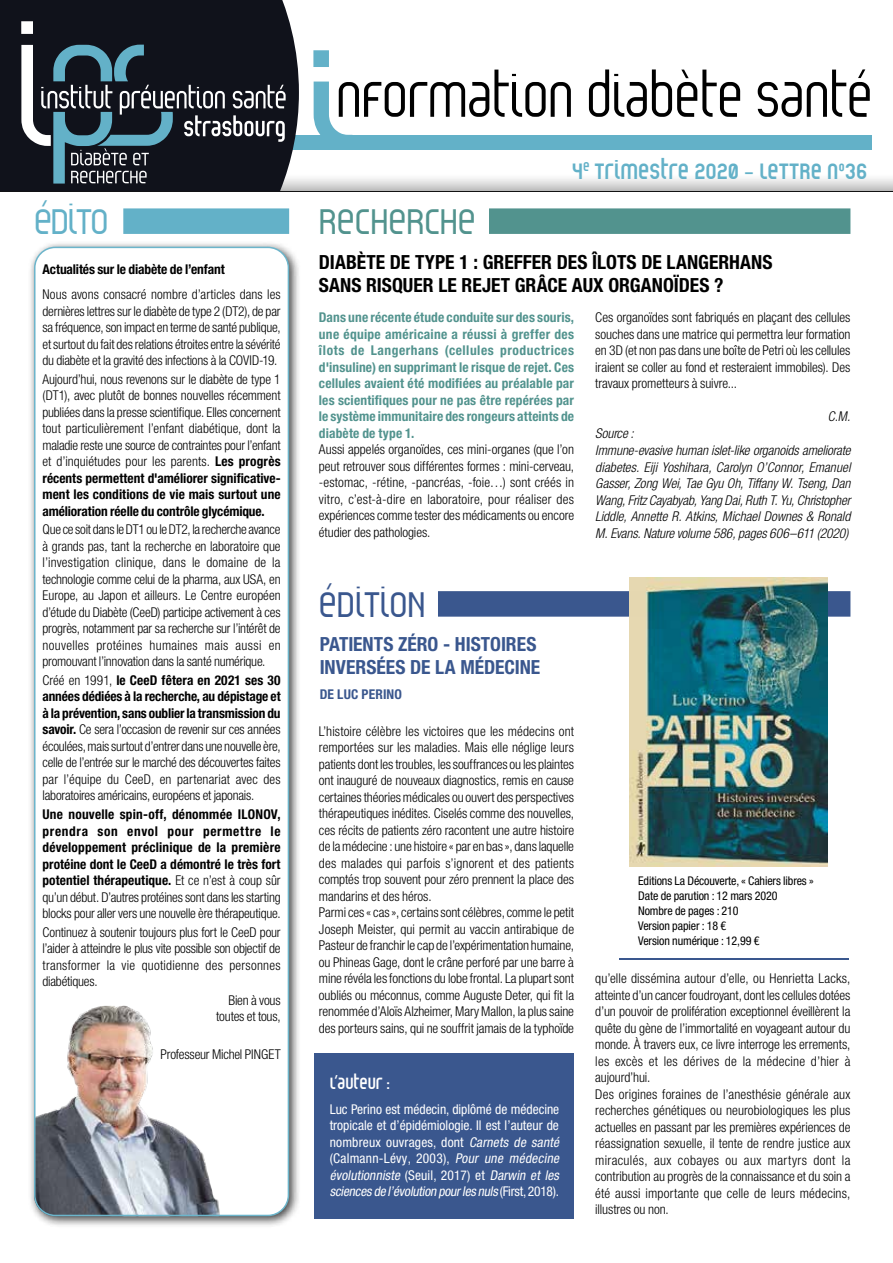
<style>
.page{position:relative;width:893px;height:1263px;background:#fff}
.page>*{position:absolute;margin:0;border:0;box-sizing:border-box;transform-origin:0 0}
.t1{font:50.55px "Reflex";color:#000}
.t2{font:36px "Reflex";color:#52938e}
.t3{font:36px "Reflex";color:#3a578e}
.t4{font:36px "Reflex";letter-spacing:-.03em;color:#63b1c8}
.t5{font:700 22.5px "Reflex";letter-spacing:.015em;color:#63b1c8}
.t6{font:700 condensed 19.5px/23.4px "Helvetica Neue LT Pro";color:#000}
.t7{font:700 condensed 19.5px/23.4px "Helvetica Neue LT Pro";color:#3a578e}
.t8{font:700 16.5px "Reflex";color:#fff}
.t9{font:300 condensed 13.5px/16.5px "Helvetica Neue LT Pro";letter-spacing:-.01em;color:#000;text-align:justify}
.t10{font:300 condensed 13.5px/16.5px "Helvetica Neue";letter-spacing:-.005em;color:#000}
.t11{font:700 condensed 13.5px/16.5px "Helvetica Neue LT Pro";color:#000;text-align:justify}
.t12{font:700 condensed 13.5px/16.5px "Helvetica Neue LT Pro";letter-spacing:.005em;color:#52938e;text-align:justify}
.t13{font:italic 300 condensed 13.5px/16.6px "Helvetica Neue LT Std";letter-spacing:-.005em;color:#000}
.t14{font:condensed 13.5px/16.5px "Helvetica Neue LT Pro";color:#fff}
.t15{font:700 condensed 13.5px "Helvetica Neue LT Pro";letter-spacing:.01em;color:#3a578e}
.t16{font:italic 300 condensed 13.5px "Helvetica Neue LT Pro";color:#000}
.t17{font:condensed 12px/15px "Helvetica Neue LT Pro";letter-spacing:-.01em;color:#000}
.s1{font-weight:700}
.s2{font-weight:300}
.s3{font-style:italic}
</style>
<div class="page">
<hr style="left:0;top:191px;width:893px;height:1px;background:#000">
<div style="left:123px;top:208px;width:166px;height:26px;background:#63b1c8"></div>
<div style="left:28px;top:241px;width:273px;height:987px;background:#000;opacity:.75"></div>
<div style="left:35px;top:247px;width:253px;height:968px;background:#fff;border-radius:21px"></div>
<img style="left:34px;top:1006px;width:186px;height:210px">
<div style="left:34px;top:247px;width:255px;height:969px;border:2px solid #6cb5cb;border-radius:21px"></div>
<div style="left:489px;top:208px;width:361px;height:26px;background:#52938e"></div>
<div style="left:438px;top:591px;width:412px;height:26px;background:#3a578e"></div>
<div style="left:315px;top:1053px;width:259px;height:165px;background:#3a578e"></div>
<hr style="left:619px;top:958px;width:229px;height:1px;background:#3a578e">
<img style="left:629px;top:578px;width:199px;height:289px">
<svg style="left:299px;top:178px;width:594px;height:13px"></svg>
<div style="left:290px;top:135px;width:582px;height:14px;background:#63b1c8"></div>
<svg style="left:0;top:0;width:299px;height:191px;background:#21232c"></svg>
<svg style="left:313px;top:50px;width:39px;height:85px"></svg>
<svg style="left:21px;top:21px;width:265px;height:163px;background:#323b44"></svg>
<h2 class="t4" style="left:34px;top:192px;width:76px">ÉDITO</h2>
<p class="t11" style="left:43px;top:261px;width:184px">Actualités sur le diabète de l’enfant</p>
<p class="t9" style="left:43px;top:286px;width:240px">Nous avons consacré nombre d’articles dans les dernières lettres sur le diabète de type 2 (DT2), de par sa fréquence, son impact en terme de santé publique, et surtout du fait des relations étroites entre la sévérité du diabète et la gravité des infections à la COVID-19.</p>
<p class="t9" style="left:43px;top:371px;width:240px">Aujourd’hui, nous revenons sur le diabète de type 1 (DT1), avec plutôt de bonnes nouvelles récemment publiées dans la presse scientifique. Elles concernent tout particulièrement l’enfant diabétique, dont la maladie reste une source de contraintes pour l’enfant et d’inquiétudes pour les parents. <span class="s1">Les progrès récents permettent d'améliorer significative&shy;ment les conditions de vie mais surtout une amélioration réelle du contrôle glycémique.</span></p>
<p class="t9" style="left:43px;top:521px;width:240px">Que ce soit dans le DT1 ou le DT2, la recherche avance à grands pas, tant la recherche en laboratoire que l’investigation clinique, dans le domaine de la technologie comme celui de la pharma, aux USA, en Europe, au Japon et ailleurs. Le Centre européen d’étude du Diabète (CeeD) participe activement à ces progrès, notamment par sa recherche sur l’intérêt de nouvelles protéines humaines mais aussi en promouvant l’innovation dans la santé numérique.</p>
<p class="t9" style="left:43px;top:672px;width:240px">Créé en 1991, <span class="s1">le CeeD fêtera en 2021 ses 30 années dédiées à la recherche, au dépistage et à la prévention, sans oublier la transmission du savoir.</span> Ce sera l’occasion de revenir sur ces années écoulées, mais surtout d’entrer dans une nouvelle ère, celle de l’entrée sur le marché des découvertes faites par l’équipe du CeeD, en partenariat avec des laboratoires américains, européens et japonais.</p>
<p class="t11" style="left:43px;top:806px;width:240px">Une nouvelle spin-off, dénommée ILONOV, prendra son envol pour permettre le développement préclinique de la première protéine dont le CeeD a démontré le très fort potentiel thérapeutique. <span class="s2">Et ce n’est à coup sûr qu’un début. D’autres protéines sont dans les starting blocks pour aller vers une nouvelle ère thérapeutique.</span></p>
<p class="t9" style="left:43px;top:923px;width:240px">Continuez à soutenir toujours plus fort le CeeD pour l’aider à atteindre le plus vite possible son objectif de transformer la vie quotidienne des personnes diabétiques.</p>
<p class="t9" style="left:216px;top:992px;width:66px;text-align:right">Bien à vous toutes et tous,</p>
<p class="t9" style="left:161px;top:1045px;width:122px">Professeur Michel PINGET</p>
<h1 class="t1" style="left:336px;top:58px;width:538px">NFORMATION DIABÈTE SANTÉ</h1>
<h2 class="t2" style="left:319px;top:192px;width:159px">RECHERCHE</h2>
<h3 class="t5" style="left:572px;top:152px;width:297px">4<sup>E</sup> TRIMESTRE 2O20 - LETTRE N°36</h3>
<h3 class="t6" style="left:319px;top:251px;width:455px">DIABÈTE DE TYPE 1 : GREFFER DES ÎLOTS DE LANGERHANS<br>SANS RISQUER LE REJET GRÂCE AUX ORGANOÏDES ?</h3>
<p class="t12" style="left:319px;top:309px;width:257px">Dans une récente étude conduite sur des souris, une équipe américaine a réussi à greffer des îlots de Langerhans (cellules productrices d'insuline) en supprimant le risque de rejet. Ces cellules avaient été modifiées au préalable par les scientifiques pour ne pas être repérées par le système immunitaire des rongeurs atteints de diabète de type 1.</p>
<p class="t9" style="left:319px;top:441px;width:257px">Aussi appelés organoïdes, ces mini-organes (que l’on peut retrouver sous différentes formes : mini-cerveau, -estomac, -rétine, -pancréas, -foie…) sont créés in vitro, c’est-à-dire en laboratoire, pour réaliser des expériences comme tester des médicaments ou encore étudier des pathologies.</p>
<p class="t9" style="left:595px;top:309px;width:257px">Ces organoïdes sont fabriqués en plaçant des cellules souches dans une matrice qui permettra leur formation en 3D (et non pas dans une boîte de Petri où les cellules iraient se coller au fond et resteraient immobiles). Des travaux prometteurs à suivre...</p>
<p class="t16" style="left:828px;top:408px;width:27px">C.M.</p>
<p class="t13" style="left:595px;top:425px;width:257px">Source :<br>Immune-evasive human islet-like organoids ameliorate diabetes. Eiji Yoshihara, Carolyn O’Connor, Emanuel Gasser, Zong Wei, Tae Gyu Oh, Tiffany W. Tseng, Dan Wang, Fritz Cayabyab, Yang Dai, Ruth T. Yu, Christopher Liddle, Annette R. Atkins, Michael Downes &amp; Ronald M. Evans. Nature volume 586, pages 606–611 (2020)</p>
<h2 class="t3" style="left:319px;top:574px;width:108px">ÉDITION</h2>
<h3 class="t7" style="left:320px;top:632px;width:222px">PATIENTS ZÉRO - HISTOIRES<br>INVERSÉES DE LA MÉDECINE</h3>
<p class="t15" style="left:320px;top:686px;width:84px">DE LUC PERINO</p>
<p class="t10" style="left:319px;top:722px;width:257px">L’histoire célèbre les victoires que les médecins ont remportées sur les maladies. Mais elle néglige leurs patients dont les troubles, les souffrances ou les plaintes ont inauguré de nouveaux diagnostics, remis en cause certaines théories médicales ou ouvert des perspectives thérapeutiques inédites. Ciselés comme des nouvelles, ces récits de patients zéro racontent une autre histoire de la médecine : une histoire « par en bas », dans laquelle des malades qui parfois s’ignorent et des patients comptés trop souvent pour zéro prennent la place des mandarins et des héros.<br>Parmi ces « cas », certains sont célèbres, comme le petit Joseph Meister, qui permit au vaccin antirabique de Pasteur de franchir le cap de l’expérimentation humaine, ou Phineas Gage, dont le crâne perforé par une barre à mine révéla les fonctions du lobe frontal. La plupart sont oubliés ou méconnus, comme Auguste Deter, qui fit la renommée d’Aloïs Alzheimer, Mary Mallon, la plus saine des porteurs sains, qui ne souffrit jamais de la typhoïde</p>
<p class="t8" style="left:330px;top:1069px;width:61px">L’AUTEUR :</p>
<p class="t14" style="left:330px;top:1101px;width:234px">Luc Perino est médecin, diplômé de médecine tropicale et d’épidémiologie. Il est l’auteur de nombreux ouvrages, dont <span class="s3">Carnets de santé </span>(Calmann-Lévy, 2003), <span class="s3">Pour une médecine évolutionniste</span> ( S e u i l , 2 0 1 7 ) e t <span class="s3">Darwin et les sciencesde l’évolution pourlesnuls</span>( F i r s t , 2 0 1 8 ) .</p>
<p class="t17" style="left:638px;top:873px;width:177px">Editions La Découverte, « Cahiers libres »<br>Date de parution : 12 mars 2020<br>Nombre de pages : 210<br>Version papier : 18 €<br>Version numérique : 12,99 €</p>
<p class="t10" style="left:595px;top:970px;width:257px">qu’elle dissémina autour d’elle, ou Henrietta Lacks, atteinte d’un cancer foudroyant, dont les cellules dotées d’un pouvoir de prolifération exceptionnel éveillèrent la quête du gène de l’immortalité en voyageant autour du monde. À travers eux, ce livre interroge les errements, les excès et les dérives de la médecine d’hier à aujourd’hui.<br>Des origines foraines de l’anesthésie générale aux recherches génétiques ou neurobiologiques les plus actuelles en passant par les premières expériences de réassignation sexuelle, il tente de rendre justice aux miraculés, aux cobayes ou aux martyrs dont la contribution au progrès de la connaissance et du soin a été aussi importante que celle de leurs médecins, illustres ou non.</p>
</div>
